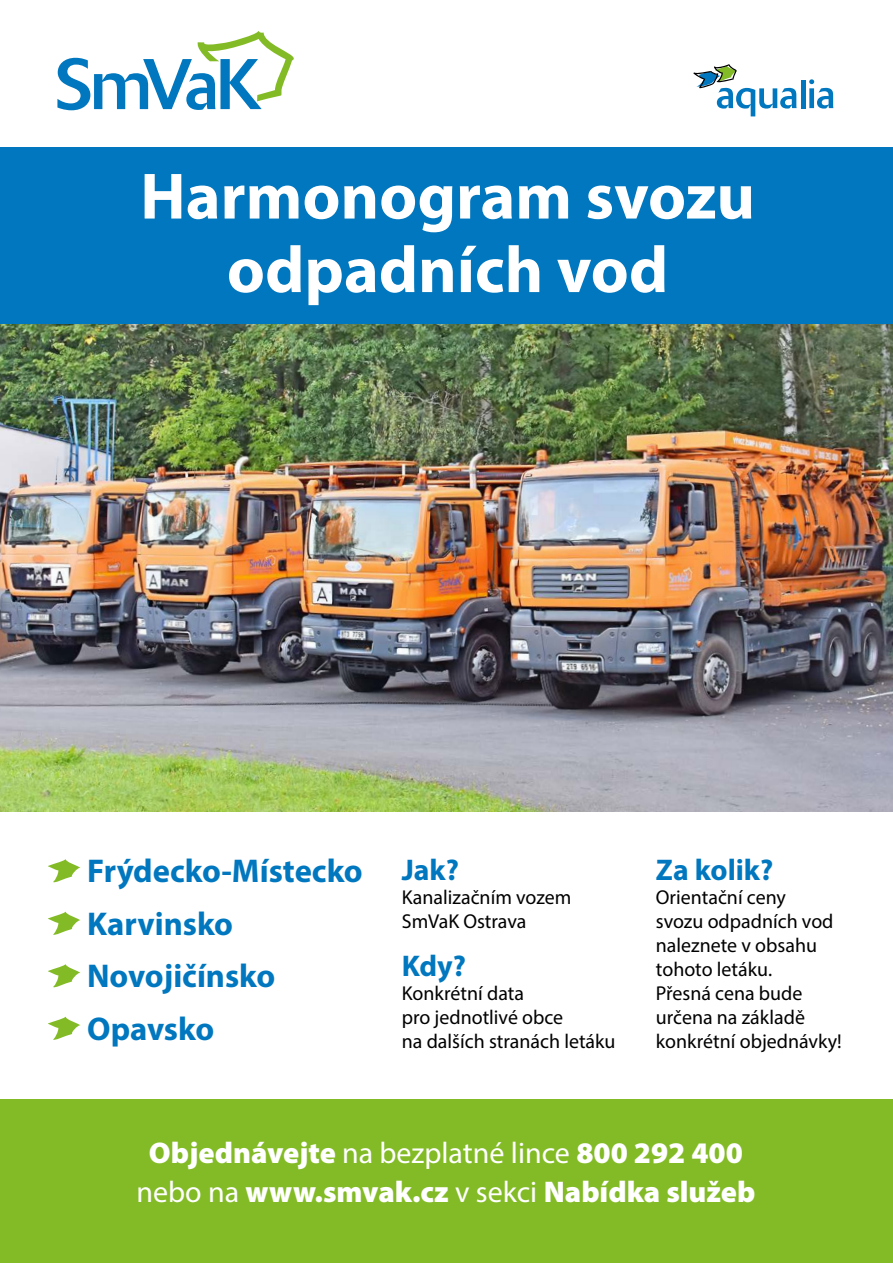
<style>
.page{position:relative;width:893px;height:1263px;background:#fff}
.page>*{position:absolute;margin:0;border:0;box-sizing:border-box;transform-origin:0 0}
.t1{font:700 66px/73.5px "Myriad Pro";color:#fff;text-align:center}
.t2{font:700 33px/52.5px "Myriad Pro";color:#0077be}
.t3{font:900 30px/39px "Myriad Pro";color:#fff;text-align:center}
.t4{font:700 30px "Myriad Pro";color:#0077be}
.t5{font:20.1px/24px "Myriad Pro";color:#000}
.s1{font-weight:400}
</style>
<div class="page">
<img style="left:0;top:323px;width:893px;height:488px">
<svg style="left:57px;top:31px;width:237px;height:79px"></svg>
<hr style="left:801px;top:80px;width:4px;height:28px;background:#0077be">
<svg style="left:809px;top:79px;width:24px;height:30px"></svg>
<svg style="left:693px;top:64px;width:104px;height:52px"></svg>
<div style="left:0;top:147px;width:893px;height:176px;background:#0077be"></div>
<div style="left:0;top:1099px;width:893px;height:164px;background:#83bb26"></div>
<svg style="left:48px;top:859px;width:33px;height:24px"></svg>
<svg style="left:48px;top:911px;width:33px;height:24px"></svg>
<svg style="left:48px;top:964px;width:33px;height:24px"></svg>
<svg style="left:48px;top:1016px;width:33px;height:24px"></svg>
<h1 class="t1" style="left:140px;top:157px;width:616px">Harmonogram svozu odpadních vod</h1>
<h2 class="t2" style="left:87px;top:844px;width:277px">Frýdecko-Místecko<br>Karvinsko<br>Novojičínsko<br>Opavsko</h2>
<h3 class="t4" style="left:402px;top:850px;width:59px">Jak?</h3>
<p class="t5" style="left:402px;top:885px;width:171px">Kanalizačním vozem<br>SmVaK Ostrava</p>
<h3 class="t4" style="left:402px;top:946px;width:66px">Kdy?</h3>
<p class="t5" style="left:402px;top:981px;width:215px">Konkrétní data<br>pro jednotlivé obce<br>na dalších stranách letáku</p>
<h3 class="t4" style="left:656px;top:850px;width:119px">Za kolik?</h3>
<p class="t5" style="left:656px;top:885px;width:187px">Orientační ceny<br>svozu odpadních vod naleznete v obsahu tohoto letáku.<br>Přesná cena bude určena na základě konkrétní objednávky!</p>
<h3 class="t3" style="left:136px;top:1132px;width:620px">Objednávejte <span class="s1">na bezplatné lince</span> 800 292 400 <span class="s1">nebo na</span> www.smvak.cz <span class="s1">v sekci</span> Nabídka služeb</h3>
</div>
